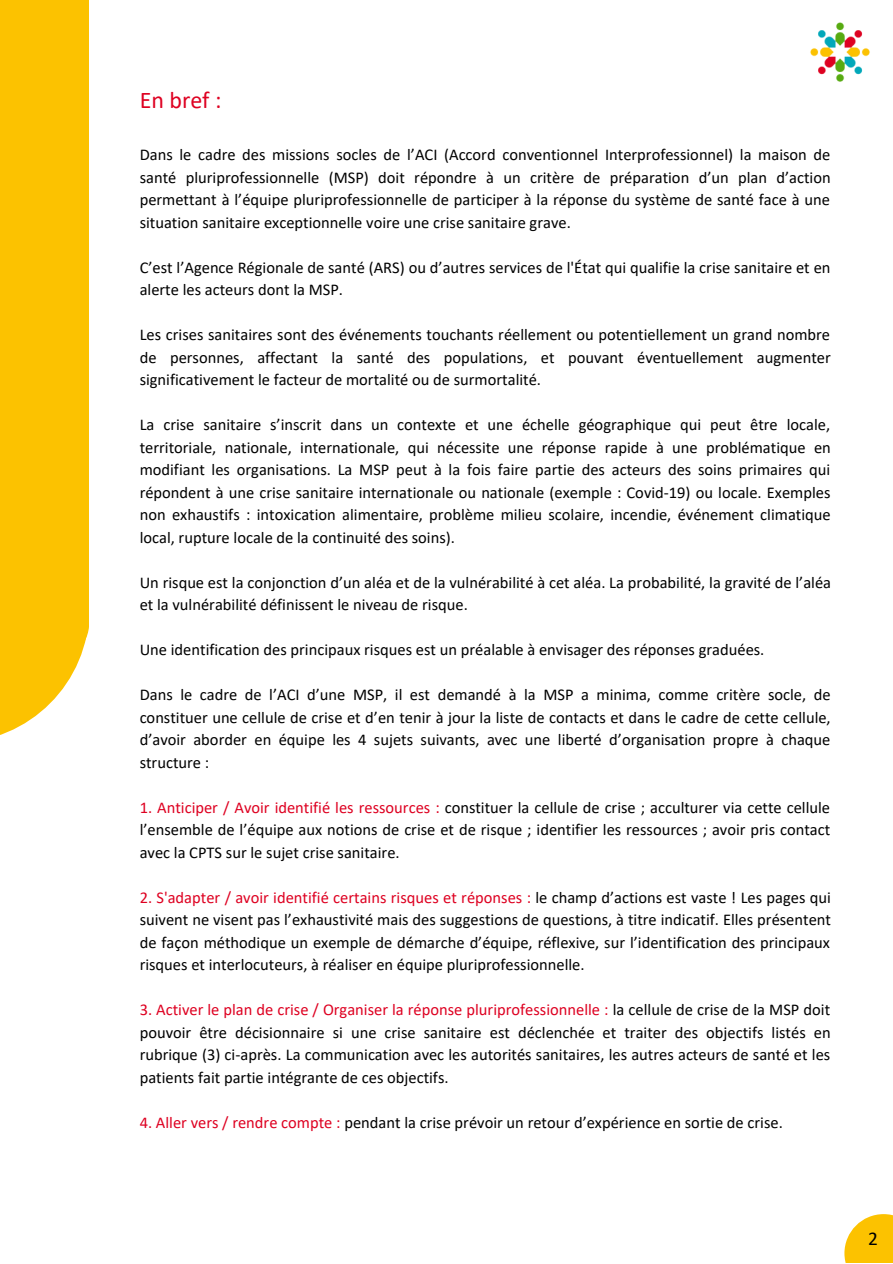
<style>
.page{position:relative;width:893px;height:1264px;background:#fff}
.page>*{position:absolute;margin:0;border:0;box-sizing:border-box;transform-origin:0 0}
.t1{font:24px "Calibri";color:#de0021}
.t2{font:19.5px "Calibri";color:#000}
.t3{font:16.5px/22.5px "Calibri";color:#000;text-align:justify}
.s1{color:#de0021}
</style>
<div class="page">
<img style="left:810px;top:22px;width:60px;height:60px">
<div style="left:0;top:0;width:89px;height:664px;background:#fcc200"></div>
<svg style="left:0;top:627px;width:89px;height:108px;fill:#fcc200"></svg>
<div style="left:844px;top:1214px;width:48px;height:48px;background:#fcc200"></div>
<h1 class="t1" style="left:140px;top:90px;width:83px">En bref :</h1>
<p class="t3" style="left:140px;top:145px;width:692px">Dans le cadre des missions socles de l’ACI (Accord conventionnel Interprofessionnel) la maison de santé pluriprofessionnelle (MSP) doit répondre à un critère de préparation d’un plan d’action permettant à l’équipe pluriprofessionnelle de participer à la réponse du système de santé face à une situation sanitaire exceptionnelle voire une crise sanitaire grave.</p>
<p class="t3" style="left:140px;top:257px;width:692px">C’est l’Agence Régionale de santé (ARS) ou d’autres services de l'État qui qualifie la crise sanitaire et en alerte les acteurs dont la MSP.</p>
<p class="t3" style="left:140px;top:325px;width:692px">Les crises sanitaires sont des événements touchants réellement ou potentiellement un grand nombre de personnes, affectant la santé des populations, et pouvant éventuellement augmenter significativement le facteur de mortalité ou de surmortalité.</p>
<p class="t3" style="left:140px;top:415px;width:692px">La crise sanitaire s’inscrit dans un contexte et une échelle géographique qui peut être locale, territoriale, nationale, internationale, qui nécessite une réponse rapide à une problématique en modifiant les organisations. La MSP peut à la fois faire partie des acteurs des soins primaires qui répondent à une crise sanitaire internationale ou nationale (exemple : Covid-19) ou locale. Exemples non exhaustifs : intoxication alimentaire, problème milieu scolaire, incendie, événement climatique local, rupture locale de la continuité des soins).</p>
<p class="t3" style="left:140px;top:572px;width:693px">Un risque est la conjonction d’un aléa et de la vulnérabilité à cet aléa. La probabilité, la gravité de l’aléa et la vulnérabilité définissent le niveau de risque.</p>
<p class="t3" style="left:140px;top:640px;width:626px">Une identification des principaux risques est un préalable à envisager des réponses graduées.</p>
<p class="t3" style="left:140px;top:684px;width:692px">Dans le cadre de l’ACI d’une MSP, il est demandé à la MSP a minima, comme critère socle, de constituer une cellule de crise et d’en tenir à jour la liste de contacts et dans le cadre de cette cellule, d’avoir aborder en équipe les 4 sujets suivants, avec une liberté d’organisation propre à chaque structure :</p>
<p class="t3" style="left:140px;top:797px;width:692px"><span class="s1">1. Anticiper / Avoir identifié les ressources :</span> constituer la cellule de crise ; acculturer via cette cellule l’ensemble de l’équipe aux notions de crise et de risque ; identifier les ressources ; avoir pris contact avec la CPTS sur le sujet crise sanitaire.</p>
<p class="t3" style="left:140px;top:887px;width:692px"><span class="s1">2. S'adapter / avoir identifié certains risques et réponses :</span> le champ d’actions est vaste ! Les pages qui suivent ne visent pas l’exhaustivité mais des suggestions de questions, à titre indicatif. Elles présentent de façon méthodique un exemple de démarche d’équipe, réflexive, sur l’identification des principaux risques et interlocuteurs, à réaliser en équipe pluriprofessionnelle.</p>
<p class="t3" style="left:140px;top:999px;width:692px"><span class="s1">3. Activer le plan de crise / Organiser la réponse pluriprofessionnelle :</span> la cellule de crise de la MSP doit pouvoir être décisionnaire si une crise sanitaire est déclenchée et traiter des objectifs listés en rubrique (3) ci-après. La communication avec les autorités sanitaires, les autres acteurs de santé et les patients fait partie intégrante de ces objectifs.</p>
<p class="t3" style="left:140px;top:1112px;width:644px"><span class="s1">4. Aller vers / rendre compte :</span> pendant la crise prévoir un retour d’expérience en sortie de crise.</p>
<p class="t2" style="left:868px;top:1230px;width:11px">2</p>
</div>
